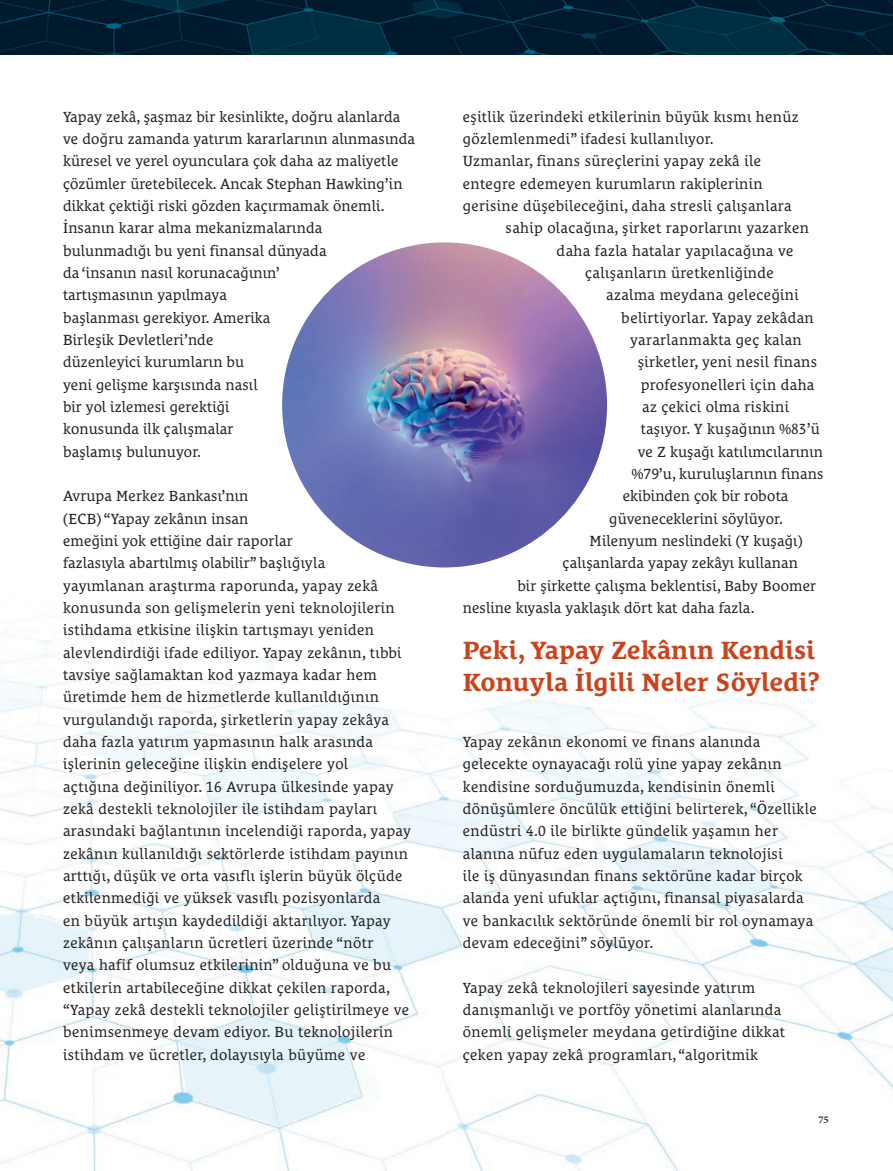
<style>
.page{position:relative;width:893px;height:1171px;background:#fff}
.page>*{position:absolute;margin:0;border:0;box-sizing:border-box;transform-origin:0 0}
.t1{font:700 25.5px/31.5px "Le Monde Courrier Pro";letter-spacing:.01em;color:#ca431a}
.t2{font:15px/22.4px "Le Monde Courrier Pro";letter-spacing:.025em;color:#231f20}
.t3{font:700 10.35px "Minion Pro";color:#231f20}
</style>
<div class="page">
<img style="left:0;top:633px;width:893px;height:537px">
<img style="left:282px;top:242px;width:325px;height:325px;border-radius:50%">
<img style="left:0;top:0;width:893px;height:55px">
<p class="t2" style="left:63px;top:106px;width:354px">Yapay zekâ, şaşmaz bir kesinlikte, doğru alanlarda ve doğru zamanda yatırım kararlarının alınmasında küresel ve yerel oyunculara çok daha az maliyetle çözümler üretebilecek. Ancak Stephan Hawking’in dikkat çektiği riski gözden kaçırmamak önemli.<br>İnsanın karar alma mekanizmalarında<br>bulunmadığı bu yeni finansal dünyada<br>da ‘insanın nasıl korunacağının’<br>tartışmasının yapılmaya<br>başlanması gerekiyor. Amerika<br>Birleşik Devletleri’nde<br>düzenleyici kurumların bu<br>yeni gelişme karşısında nasıl<br>bir yol izlemesi gerektiği<br>konusunda ilk çalışmalar<br>başlamış bulunuyor.</p>
<p class="t2" style="left:63px;top:486px;width:349px">Avrupa Merkez Bankası’nın<br>(ECB) “Yapay zekânın insan<br>emeğini yok ettiğine dair raporlar<br>fazlasıyla abartılmış olabilir” başlığıyla<br>yayımlanan araştırma raporunda, yapay zekâ konusunda son gelişmelerin yeni teknolojilerin istihdama etkisine ilişkin tartışmayı yeniden alevlendirdiği ifade ediliyor. Yapay zekânın, tıbbi tavsiye sağlamaktan kod yazmaya kadar hem üretimde hem de hizmetlerde kullanıldığının vurgulandığı raporda, şirketlerin yapay zekâya daha fazla yatırım yapmasının halk arasında işlerinin geleceğine ilişkin endişelere yol<br>açtığına değiniliyor. 16 Avrupa ülkesinde yapay zekâ destekli teknolojiler ile istihdam payları arasındaki bağlantının incelendiği raporda, yapay zekânın kullanıldığı sektörlerde istihdam payının arttığı, düşük ve orta vasıflı işlerin büyük ölçüde etkilenmediği ve yüksek vasıflı pozisyonlarda<br>en büyük artışın kaydedildiği aktarılıyor. Yapay zekânın çalışanların ücretleri üzerinde “nötr<br>veya hafif olumsuz etkilerinin” olduğuna ve bu etkilerin artabileceğine dikkat çekilen raporda, “Yapay zekâ destekli teknolojiler geliştirilmeye ve benimsenmeye devam ediyor. Bu teknolojilerin istihdam ve ücretler, dolayısıyla büyüme ve</p>
<p class="t2" style="left:463px;top:106px;width:337px">eşitlik üzerindeki etkilerinin büyük kısmı henüz</p>
<p class="t2" style="left:463px;top:129px;width:252px">gözlemlenmedi” ifadesi kullanılıyor.</p>
<p class="t2" style="left:463px;top:151px;width:300px">Uzmanlar, finans süreçlerini yapay zekâ ile</p>
<p class="t2" style="left:463px;top:173px;width:301px">entegre edemeyen kurumların rakiplerinin</p>
<p class="t2" style="left:463px;top:196px;width:330px">gerisine düşebileceğini, daha stresli çalışanlara</p>
<p class="t2" style="left:506px;top:218px;width:305px">sahip olacağına, şirket raporlarını yazarken</p>
<p class="t2" style="left:557px;top:240px;width:238px">daha fazla hatalar yapılacağına ve</p>
<p class="t2" style="left:585px;top:263px;width:190px">çalışanların üretkenliğinde</p>
<p class="t2" style="left:606px;top:285px;width:194px">azalma meydana geleceğini</p>
<p class="t2" style="left:621px;top:307px;width:194px">belirtiyorlar. Yapay zekâdan</p>
<p class="t2" style="left:630px;top:330px;width:173px">yararlanmakta geç kalan</p>
<p class="t2" style="left:638px;top:352px;width:181px">şirketler, yeni nesil finans</p>
<p class="t2" style="left:641px;top:374px;width:175px">profesyonelleri için daha</p>
<p class="t2" style="left:642px;top:396px;width:148px">az çekici olma riskini</p>
<p class="t2" style="left:641px;top:419px;width:180px">taşıyor. Y kuşağının %83’ü</p>
<p class="t2" style="left:638px;top:441px;width:187px">ve Z kuşağı katılımcılarının</p>
<p class="t2" style="left:632px;top:463px;width:193px">%79’u, kuruluşlarının finans</p>
<p class="t2" style="left:623px;top:486px;width:167px">ekibinden çok bir robota</p>
<p class="t2" style="left:609px;top:508px;width:175px">güveneceklerini söylüyor.</p>
<p class="t2" style="left:590px;top:530px;width:214px">Milenyum neslindeki (Y kuşağı)</p>
<p class="t2" style="left:563px;top:553px;width:237px">çalışanlarda yapay zekâyı kullanan</p>
<p class="t2" style="left:518px;top:575px;width:300px">bir şirkette çalışma beklentisi, Baby Boomer</p>
<p class="t2" style="left:463px;top:597px;width:293px">nesline kıyasla yaklaşık dört kat daha fazla.</p>
<h1 class="t1" style="left:463px;top:636px;width:359px">Peki, Yapay Zekânın Kendisi<br>Konuyla İlgili Neler Söyledi?</h1>
<p class="t2" style="left:463px;top:731px;width:355px">Yapay zekânın ekonomi ve finans alanında gelecekte oynayacağı rolü yine yapay zekânın kendisine sorduğumuzda, kendisinin önemli dönüşümlere öncülük ettiğini belirterek, “Özellikle endüstri 4.0 ile birlikte gündelik yaşamın her alanına nüfuz eden uygulamaların teknolojisi<br>ile iş dünyasından finans sektörüne kadar birçok alanda yeni ufuklar açtığını, finansal piyasalarda ve bankacılık sektöründe önemli bir rol oynamaya devam edeceğini” söylüyor.</p>
<p class="t2" style="left:463px;top:977px;width:324px">Yapay zekâ teknolojileri sayesinde yatırım danışmanlığı ve portföy yönetimi alanlarında önemli gelişmeler meydana getirdiğine dikkat çeken yapay zekâ programları, “algoritmik</p>
<p class="t3" style="left:818px;top:1112px;width:12px">75</p>
</div>
